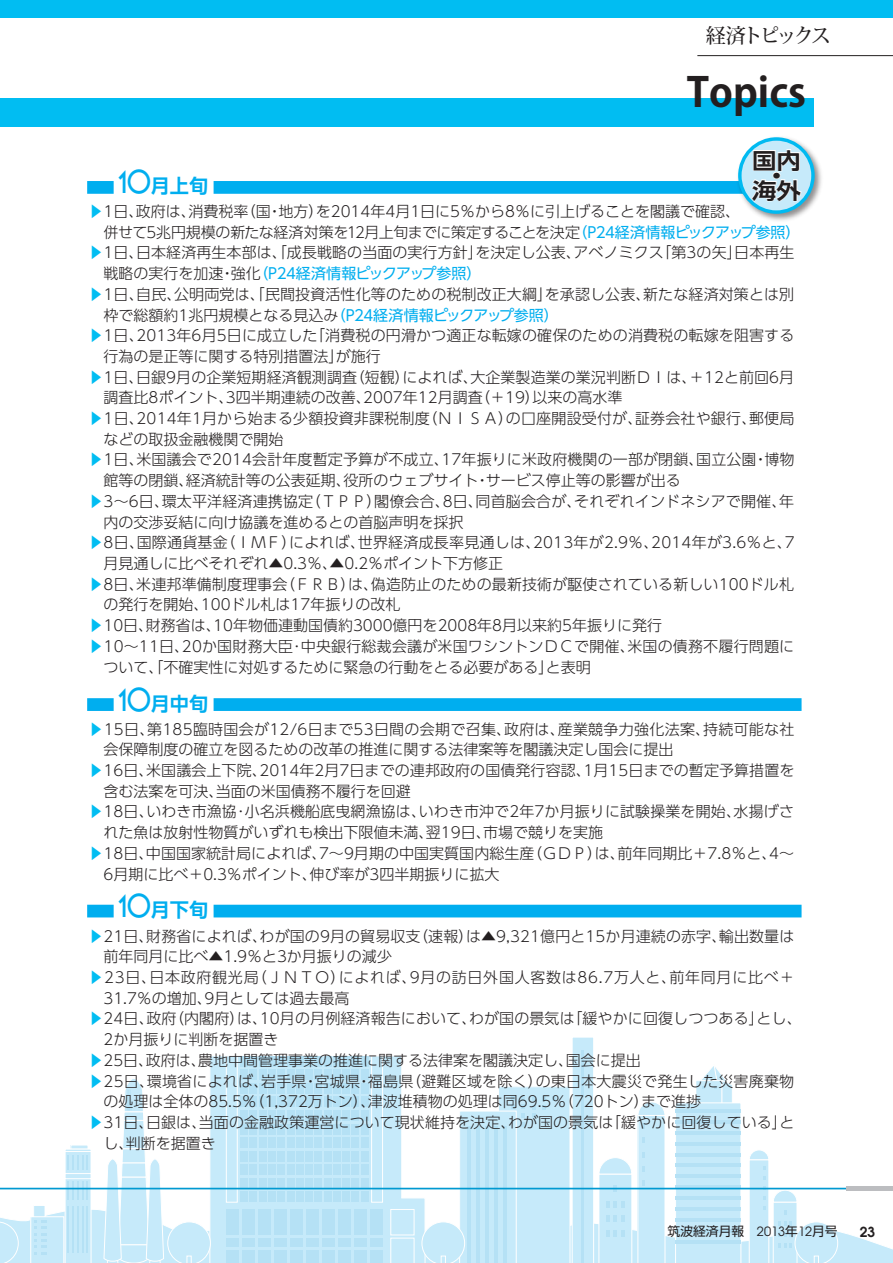
<style>
.page{position:relative;width:893px;height:1263px;background:#fff}
.page>*{position:absolute;margin:0;border:0;box-sizing:border-box;transform-origin:0 0}
.t1{font:700 40.35px "Koz Go Pro";color:#231f20}
.t2{font:700 22.05px "UD Shin Go Pro De";color:#231f20;scale:1.11 1}
.t3{font:500 20.25px "Koz Min Pro";letter-spacing:-.155em;color:#231f20}
.t4{font:700 19.2px "UD Shin Go Pro De";color:#00aeef}
.t5{font:300 15px "UD Shin Go Pro";letter-spacing:.005em;color:#231f20}
.t6{font:15px "UD Shin Go Pro";letter-spacing:-.04em;color:#00aeef}
.t7{font:300 15px "UD Shin Go Pro";letter-spacing:-.025em;color:#231f20}
.t8{font:300 15px "UD Shin Go Pro";letter-spacing:.05em;color:#231f20}
.t9{font:700 13.8px "Avian";color:#231f20}
.t10{font:12.75px "UD Shin Go Pro";color:#231f20}
.s1{font-family:"Businko";font-weight:400;font-size:31.95px}
.s2{color:#01bdf2}
.s3{font-weight:400;color:#00aeef}
.s4{font-weight:300;color:#231f20}
.s5{font-family:"Avian"}
</style>
<div class="page">
<svg style="left:0;top:1187px;width:893px;height:76px"></svg>
<svg style="left:72px;top:1147px;width:14px;height:2px"></svg>
<div style="left:70px;top:1145px;width:18px;height:20px;border:1px solid #fff"></div>
<svg style="left:0;top:1221px;width:19px;height:42px"></svg>
<svg style="left:30px;top:1149px;width:61px;height:114px"></svg>
<hr style="left:67px;top:1206px;width:2px;height:47px;background:#b5e1f5">
<hr style="left:72px;top:1206px;width:2px;height:47px;background:#b5e1f5">
<hr style="left:77px;top:1206px;width:1px;height:47px;background:#b5e1f5">
<hr style="left:82px;top:1206px;width:1px;height:47px;background:#b5e1f5">
<hr style="left:87px;top:1206px;width:1px;height:47px;background:#b5e1f5">
<svg style="left:103px;top:1037px;width:563px;height:226px"></svg>
<svg style="left:675px;top:1066px;width:66px;height:197px;background:#c9eaf9"></svg>
<svg style="left:748px;top:1150px;width:90px;height:113px"></svg>
<div style="left:0;top:98px;width:814px;height:29px;background:#01bdf2"></div>
<img style="left:758px;top:157px;width:64px;height:64px">
<svg style="left:87px;top:137px;width:728px;height:77px"></svg>
<svg style="left:87px;top:698px;width:714px;height:13px;background:#27baf1"></svg>
<svg style="left:87px;top:905px;width:714px;height:12px;background:#23b9f1"></svg>
<hr style="left:0;top:1188px;width:893px;height:1px;background:#0099d1">
<div style="left:846px;top:1186px;width:47px;height:5px;background:#bcbdc0"></div>
<div style="left:0;top:0;width:893px;height:17px;background:#01bdf2"></div>
<hr style="left:697px;top:55px;width:196px;height:1px;background:#231f20">
<h3 class="t3" style="left:706px;top:21px;width:127px">経済トピックス</h3>
<h1 class="t1" style="left:687px;top:66px;width:121px">Topics</h1>
<h2 class="t2" style="left:752px;top:142px;width:46px">国内</h2>
<h2 class="t2" style="left:764px;top:157px;width:24px">・</h2>
<p class="t4" style="left:118px;top:170px;width:91px"><span class="s1">10</span>月上旬</p>
<h2 class="t2" style="left:752px;top:172px;width:46px">海外</h2>
<p class="t5" style="left:88px;top:199px;width:653px"><span class="s2">▶</span>1日、政府は、消費税率（国・地方）を2014年4月1日に5％から8％に引上げることを閣議で確認、</p>
<p class="t7" style="left:103px;top:220px;width:698px">併せて5兆円規模の新たな経済対策を12月上旬までに策定することを決定<span class="s3">（P24経済情報ピックアップ参照）</span></p>
<p class="t5" style="left:88px;top:241px;width:708px"><span class="s2">▶</span>1日、日本経済再生本部は、｢成長戦略の当面の実行方針」を決定し公表、アベノミクス「第3の矢」日本再生</p>
<p class="t6" style="left:103px;top:261px;width:379px"><span class="s4">戦略の実行を加速・強化</span>（P24経済情報ピックアップ参照）</p>
<p class="t5" style="left:88px;top:282px;width:707px"><span class="s2">▶</span>1日、自民、公明両党は、「民間投資活性化等のための税制改正大綱」を承認し公表、新たな経済対策とは別</p>
<p class="t6" style="left:103px;top:303px;width:457px"><span class="s4">枠で総額約1兆円規模となる見込み</span>（P24経済情報ピックアップ参照）</p>
<p class="t5" style="left:88px;top:323px;width:707px"><span class="s2">▶</span>1日、2013年6月5日に成立した「消費税の円滑かつ適正な転嫁の確保のための消費税の転嫁を阻害する</p>
<p class="t5" style="left:103px;top:344px;width:279px">行為の是正等に関する特別措置法」が施行</p>
<p class="t5" style="left:88px;top:365px;width:707px"><span class="s2">▶</span>1日、日銀9月の企業短期経済観測調査（短観）によれば、大企業製造業の業況判断ＤＩは、＋12と前回6月</p>
<p class="t5" style="left:103px;top:386px;width:520px">調査比8ポイント、3四半期連続の改善、2007年12月調査（＋19）以来の高水準</p>
<p class="t5" style="left:88px;top:406px;width:707px"><span class="s2">▶</span>1日、2014年1月から始まる少額投資非課税制度（ＮＩＳＡ）の口座開設受付が、証券会社や銀行、郵便局</p>
<p class="t5" style="left:103px;top:427px;width:181px">などの取扱金融機関で開始</p>
<p class="t5" style="left:88px;top:448px;width:708px"><span class="s2">▶</span>1日、米国議会で2014会計年度暫定予算が不成立、17年振りに米政府機関の一部が閉鎖、国立公園・博物</p>
<p class="t5" style="left:103px;top:468px;width:579px">館等の閉鎖、経済統計等の公表延期、役所のウェブサイト・サービス停止等の影響が出る</p>
<p class="t5" style="left:88px;top:489px;width:707px"><span class="s2">▶</span>3～6日、環太平洋経済連携協定（ＴＰＰ）閣僚会合、8日、同首脳会合が、それぞれインドネシアで開催､年</p>
<p class="t5" style="left:103px;top:510px;width:361px">内の交渉妥結に向け協議を進めるとの首脳声明を採択</p>
<p class="t5" style="left:88px;top:530px;width:708px"><span class="s2">▶</span>8日、国際通貨基金（ＩＭＦ）によれば、世界経済成長率見通しは、2013年が2.9％、2014年が3.6％と、7</p>
<p class="t5" style="left:103px;top:551px;width:401px">月見通しに比べそれぞれ▲0.3％、▲0.2％ポイント下方修正</p>
<p class="t5" style="left:88px;top:572px;width:707px"><span class="s2">▶</span>8日、米連邦準備制度理事会（ＦＲＢ）は、偽造防止のための最新技術が駆使されている新しい100ドル札</p>
<p class="t5" style="left:103px;top:593px;width:298px">の発行を開始、100ドル札は17年振りの改札</p>
<p class="t5" style="left:88px;top:613px;width:575px"><span class="s2">▶</span>10日、財務省は、10年物価連動国債約3000億円を2008年8月以来約5年振りに発行</p>
<p class="t5" style="left:88px;top:634px;width:707px"><span class="s2">▶</span>10～11日、20か国財務大臣･中央銀行総裁会議が米国ワシントンＤＣで開催、米国の債務不履行問題に</p>
<p class="t5" style="left:103px;top:655px;width:489px">ついて、「不確実性に対処するために緊急の行動をとる必要がある」と表明</p>
<p class="t4" style="left:118px;top:688px;width:91px"><span class="s1">10</span>月中旬</p>
<p class="t5" style="left:88px;top:717px;width:708px"><span class="s2">▶</span>15日、第185臨時国会が12/6日まで53日間の会期で召集、政府は、産業競争力強化法案、持続可能な社</p>
<p class="t5" style="left:103px;top:737px;width:571px">会保障制度の確立を図るための改革の推進に関する法律案等を閣議決定し国会に提出</p>
<p class="t5" style="left:88px;top:758px;width:707px"><span class="s2">▶</span>16日、米国議会上下院、2014年2月7日までの連邦政府の国債発行容認、1月15日までの暫定予算措置を</p>
<p class="t5" style="left:103px;top:779px;width:309px">含む法案を可決、当面の米国債務不履行を回避</p>
<p class="t5" style="left:88px;top:800px;width:707px"><span class="s2">▶</span>18日、いわき市漁協･小名浜機船底曳網漁協は、いわき市沖で2年7か月振りに試験操業を開始、水揚げさ</p>
<p class="t5" style="left:103px;top:820px;width:501px">れた魚は放射性物質がいずれも検出下限値未満、翌19日、市場で競りを実施</p>
<p class="t5" style="left:88px;top:841px;width:707px"><span class="s2">▶</span>18日、中国国家統計局によれば、7～9月期の中国実質国内総生産（ＧＤＰ）は、前年同期比＋7.8％と、4～</p>
<p class="t5" style="left:103px;top:862px;width:397px">6月期に比べ＋0.3％ポイント、伸び率が3四半期振りに拡大</p>
<p class="t4" style="left:118px;top:894px;width:91px"><span class="s1">10</span>月下旬</p>
<p class="t5" style="left:88px;top:924px;width:707px"><span class="s2">▶</span>21日、財務省によれば、わが国の9月の貿易収支（速報）は▲9,321億円と15か月連続の赤字、輸出数量は</p>
<p class="t5" style="left:103px;top:944px;width:290px">前年同月に比べ▲1.9％と3か月振りの減少</p>
<p class="t8" style="left:88px;top:965px;width:708px"><span class="s2">▶</span>23日、日本政府観光局（ＪＮＴＯ）によれば、9月の訪日外国人客数は86.7万人と、前年同月に比べ＋</p>
<p class="t5" style="left:103px;top:986px;width:247px">31.7％の増加、9月としては過去最高</p>
<p class="t5" style="left:88px;top:1007px;width:715px"><span class="s2">▶</span>24日、政府（内閣府）は、10月の月例経済報告において、わが国の景気は「緩やかに回復しつつある」とし、</p>
<p class="t5" style="left:103px;top:1027px;width:176px">2か月振りに判断を据置き</p>
<p class="t5" style="left:88px;top:1048px;width:554px"><span class="s2">▶</span>25日、政府は、農地中間管理事業の推進に関する法律案を閣議決定し、国会に提出</p>
<p class="t5" style="left:88px;top:1069px;width:707px"><span class="s2">▶</span>25日、環境省によれば、岩手県・宮城県・福島県（避難区域を除く）の東日本大震災で発生した災害廃棄物</p>
<p class="t5" style="left:103px;top:1089px;width:599px">の処理は全体の85.5％（1,372万トン）、津波堆積物の処理は同69.5％（720トン）まで進捗</p>
<p class="t5" style="left:88px;top:1110px;width:707px"><span class="s2">▶</span>31日、日銀は、当面の金融政策運営について現状維持を決定、わが国の景気は「緩やかに回復している」と</p>
<p class="t5" style="left:103px;top:1131px;width:114px">し、判断を据置き</p>
<p class="t10" style="left:668px;top:1221px;width:172px">筑波経済月報　<span class="s5">2013</span>年<span class="s5">12</span>月号</p>
<p class="t9" style="left:860px;top:1222px;width:17px">23</p>
</div>
